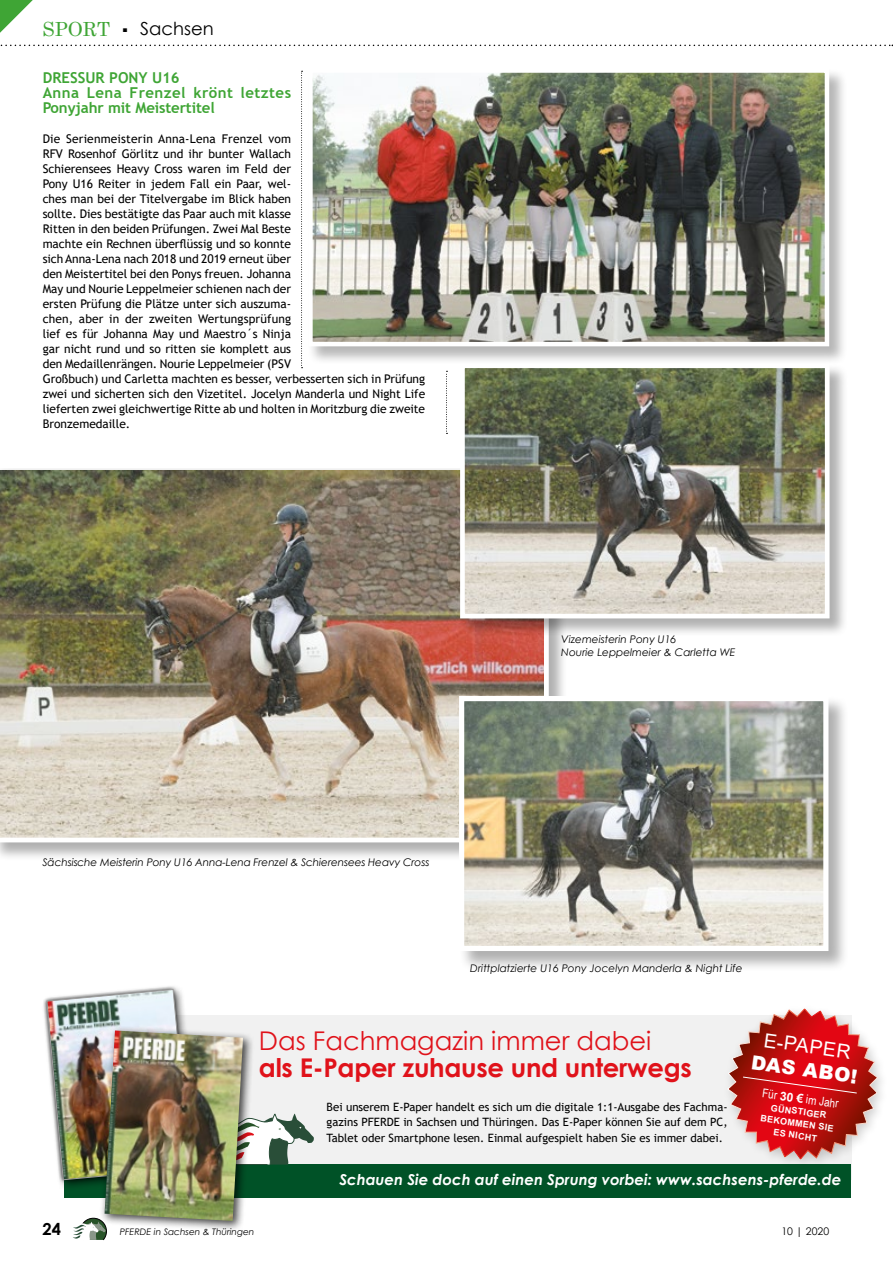
<style>
.page{position:relative;width:893px;height:1263px;background:#fff}
.page>*{position:absolute;margin:0;border:0;box-sizing:border-box;transform-origin:0 0}
.t1{font:700 25.8px "Century Gothic";letter-spacing:-.01em;color:#e0121a}
.t2{font:25.8px "Century Gothic";color:#e0121a}
.t3{font:19.5px "Arial";color:#fff}
.t4{font:900 19.5px "Arial";color:#fff}
.t5{font:18px "Century Gothic";color:#000}
.t6{font:700 16.5px "Century Gothic";color:#000}
.t7{font:700 15px/15px "Trebuchet MS";color:#3fa535}
.t8{font:italic 700 15px "Century Gothic";color:#fff}
.t9{font:12.15px "Arial Narrow";color:#fff}
.t10{font:12px/15px "Trebuchet MS";color:#000}
.t11{font:11.4px/15.8px "Trebuchet MS";color:#000;text-align:justify}
.t12{font:italic 10.5px/12.6px "Century Gothic";color:#000}
.t13{font:10.5px "Century Gothic";color:#000}
.t14{font:700 9px/12px "Arial";color:#fff;text-align:center}
.t15{font:italic 9px "Century Gothic";color:#000}
.s1{font-family:"Century";font-size:19.5px;color:#3fa535}
.s2{font-family:"Arial";font-weight:700}
</style>
<div class="page">
<svg style="left:0;top:0;width:893px;height:47px"></svg>
<svg style="left:73px;top:1217px;width:34px;height:24px"></svg>
<div style="left:0;top:463px;width:568px;height:399px;background:#000;opacity:.31"></div>
<img style="left:0;top:463px;width:549px;height:379px">
<div style="left:459px;top:696px;width:391px;height:275px;background:#000;opacity:.31"></div>
<img style="left:465px;top:702px;width:357px;height:243px">
<div style="left:459px;top:696px;width:369px;height:255px;border:5px solid #fff"></div>
<div style="left:461px;top:363px;width:388px;height:274px;background:#000;opacity:.31"></div>
<img style="left:466px;top:369px;width:357px;height:243px">
<div style="left:460px;top:363px;width:369px;height:255px;border:5px solid #fff"></div>
<div style="left:308px;top:67px;width:540px;height:297px;background:#000;opacity:.29"></div>
<img style="left:313px;top:73px;width:511px;height:268px">
<div style="left:308px;top:68px;width:521px;height:278px;border:4px solid #fff"></div>
<div style="left:65px;top:1015px;width:786px;height:165px;background:#f1f1f1"></div>
<div style="left:64px;top:1164px;width:786px;height:33px;background:#005227"></div>
<svg style="left:254px;top:1114px;width:60px;height:51px"></svg>
<div style="left:41px;top:984px;width:160px;height:207px;background:#000;opacity:.75"></div>
<img style="left:42px;top:986px;width:152px;height:198px">
<div style="left:722px;top:1003px;width:167px;height:167px;background:#000;opacity:.2"></div>
<svg style="left:727px;top:1008px;width:151px;height:152px"></svg>
<div style="left:99px;top:1026px;width:155px;height:206px;background:#000;opacity:.75"></div>
<img style="left:105px;top:1030px;width:138px;height:191px">
<svg style="left:301px;top:71px;width:2px;height:297px"></svg>
<svg style="left:446px;top:371px;width:1px;height:63px"></svg>
<h3 class="t5" style="left:43px;top:16px;width:173px"><span class="s1">SPORT</span> <sup>.</sup> Sachsen</h3>
<p class="t7" style="left:43px;top:70px;width:250px">DRESSUR PONY U16<br>Anna Lena Frenzel krönt letztes<br>Ponyjahr mit Meistertitel</p>
<p class="t10" style="left:43px;top:131px;width:384px">Die Serienmeisterin Anna-Lena Frenzel vom<br>RFV Rosenhof Görlitz und ihr bunter Wallach<br>Schierensees Heavy Cross waren im Feld der<br>Pony U16 Reiter in jedem Fall ein Paar, wel-<br>ches man bei der Titelvergabe im Blick haben<br>sollte. Dies bestätigte das Paar auch mit klasse<br>Ritten in den beiden Prüfungen. Zwei Mal Beste<br>machte ein Rechnen überflüssig und so konnte<br>sich Anna-Lena nach 2018 und 2019 erneut über<br>den Meistertitel bei den Ponys freuen. Johanna<br>May und Nourie Leppelmeier schienen nach der<br>ersten Prüfung die Plätze unter sich auszuma-<br>chen, aber in der zweiten Wertungsprüfung<br>lief es für Johanna May und Maestro´s Ninja<br>gar nicht rund und so ritten sie komplett aus<br>den Medaillenrängen. Nourie Leppelmeier (PSV<br>Großbuch) und Carletta machten es besser, verbesserten sich in Prüfung zwei und sicherten sich den Vizetitel. Jocelyn Manderla und Night Life lieferten zwei gleichwertige Ritte ab und holten in Moritzburg die zweite Bronzemedaille.</p>
<p class="t12" style="left:561px;top:633px;width:176px">Vizemeisterin Pony U16<br>Nourie Leppelmeier &amp; Carletta WE</p>
<p class="t12" style="left:43px;top:855px;width:388px">Sächsische Meisterin Pony U16 Anna-Lena Frenzel &amp; Schierensees Heavy Cross</p>
<p class="t12" style="left:470px;top:962px;width:274px">Drittplatzierte U16 Pony Jocelyn Manderla &amp; Night Life</p>
<h1 class="t2" style="left:259px;top:1022px;width:394px">Das Fachmagazin immer dabei</h1>
<h1 class="t1" style="left:259px;top:1048px;width:435px">als E-Paper zuhause und unterwegs</h1>
<p class="t11" style="left:327px;top:1098px;width:403px">Bei unserem E-Paper handelt es sich um die digitale 1:1-Ausgabe des Fachma&shy;gazins PFERDE in Sachsen und Thüringen. Das E-Paper können Sie auf dem PC, Tablet oder Smartphone lesen. Einmal aufgespielt haben Sie es immer dabei.</p>
<p class="t8" style="left:339px;top:1168px;width:503px">Schauen Sie doch auf einen Sprung vorbei: www.sachsens-pferde.de</p>
<h2 class="t3" style="left:766px;top:1026px;width:89px;rotate:8deg">E-PAPER</h2>
<h2 class="t4" style="left:753px;top:1047px;width:108px;rotate:8deg">DAS ABO!</h2>
<p class="t9" style="left:764px;top:1084px;width:79px;rotate:8deg">Für <span class="s2">30 €</span> im Jahr</p>
<p class="t14" style="left:763px;top:1100px;width:75px;rotate:8deg">GÜNSTIGER<br>BEKOMMEN SIE<br>ES NICHT</p>
<h3 class="t6" style="left:43px;top:1216px;width:20px">24</h3>
<p class="t15" style="left:120px;top:1225px;width:136px">PFERDE in Sachsen &amp; Thüringen</p>
<p class="t13" style="left:781px;top:1224px;width:49px">10 | 2020</p>
</div>
